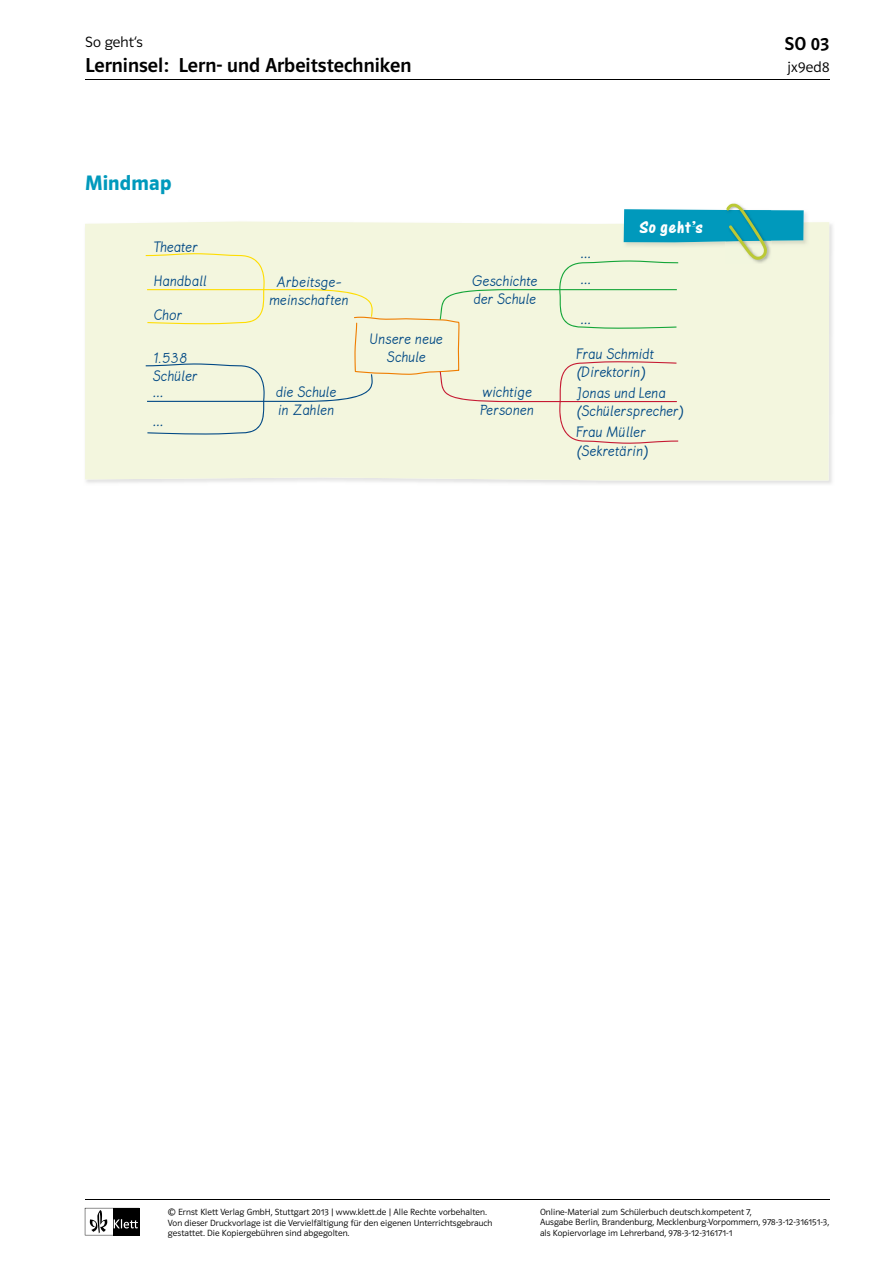
<style>
.page{position:relative;width:893px;height:1263px;background:#fff}
.page>*{position:absolute;margin:0;border:0;box-sizing:border-box;transform-origin:0 0}
.t1{font:21px "Polo ST11 K Hfett";letter-spacing:.01em;color:#0099bc}
.t2{font:20.25px "Polo ST11 K Krftg";color:#000}
.t3{font:18.75px "Polo ST11 K Krftg";color:#000}
.t4{font:18px "One Stroke Script Bold Plain";letter-spacing:.04em;color:#fff}
.t5{font:15.9px/18px "Lemme Script";letter-spacing:.02em;color:#004884}
.t6{font:15px "Polo ST11 K Leicht";letter-spacing:.005em;color:#000}
.t7{font:9px/10.5px "Polo ST11 K Leicht";letter-spacing:.005em;color:#000}
</style>
<div class="page">
<svg style="left:85px;top:1208px;width:54px;height:27px"></svg>
<hr style="left:85px;top:79px;width:744px;height:1px;background:#000">
<hr style="left:85px;top:1199px;width:744px;height:1px;background:#000">
<div style="left:85px;top:222px;width:744px;height:258px;background:#f3f6de"></div>
<svg style="left:146px;top:203px;width:663px;height:241px;background:#e9efd8"></svg>
<h3 class="t6" style="left:85px;top:34px;width:59px">So geht‘s</h3>
<h3 class="t3" style="left:784px;top:33px;width:46px">SO 03</h3>
<h2 class="t2" style="left:85px;top:54px;width:328px">Lerninsel: Lern- und Arbeitstechniken</h2>
<h3 class="t6" style="left:787px;top:59px;width:43px">jx9ed8</h3>
<h1 class="t1" style="left:85px;top:171px;width:88px">Mindmap</h1>
<h3 class="t5" style="left:154px;top:239px;width:45px">Theater</h3>
<h3 class="t5" style="left:581px;top:245px;width:12px">…</h3>
<h3 class="t5" style="left:473px;top:273px;width:66px">Geschichte der Schule</h3>
<h3 class="t5" style="left:154px;top:273px;width:54px">Handball</h3>
<h3 class="t5" style="left:581px;top:271px;width:12px">…</h3>
<h3 class="t5" style="left:270px;top:274px;width:81px;text-align:center">Arbeitsge&shy;meinschaften</h3>
<h3 class="t5" style="left:154px;top:307px;width:29px">Chor</h3>
<h3 class="t5" style="left:581px;top:310px;width:12px">…</h3>
<h3 class="t4" style="left:639px;top:216px;width:65px">So geht’s</h3>
<h3 class="t5" style="left:153px;top:349px;width:46px">1.538<br>Schüler</h3>
<h3 class="t5" style="left:153px;top:383px;width:12px">…</h3>
<h3 class="t5" style="left:153px;top:413px;width:12px">…</h3>
<h3 class="t5" style="left:276px;top:384px;width:62px">die Schule in Zahlen</h3>
<h3 class="t5" style="left:370px;top:331px;width:74px;text-align:center">Unsere neue<br>Schule</h3>
<h3 class="t5" style="left:481px;top:383px;width:55px">wichtige<br>Personen</h3>
<h3 class="t5" style="left:577px;top:345px;width:79px">Frau Schmidt (Direktorin)</h3>
<h3 class="t5" style="left:577px;top:385px;width:109px">Jonas und Lena (Schülersprecher)</h3>
<h3 class="t5" style="left:577px;top:424px;width:74px">Frau Müller (Sekretärin)</h3>
<p class="t7" style="left:168px;top:1207px;width:326px">© Ernst Klett Verlag GmbH, Stuttgart 2013 | www.klett.de | Alle Rechte vorbehalten.<br>Von dieser Druckvorlage ist die Vervielfältigung für den eigenen Unterrichtsgebrauch gestattet. Die Kopiergebühren sind abgegolten.</p>
<p class="t7" style="left:540px;top:1206px;width:291px">Online-Material zum Schülerbuch deutsch.kompetent 7,<br>Ausgabe Berlin, Brandenburg, Mecklenburg-Vorpommern, 978-3-12-316151-3, als Kopiervorlage im Lehrerband, 978-3-12-316171-1</p>
</div>
